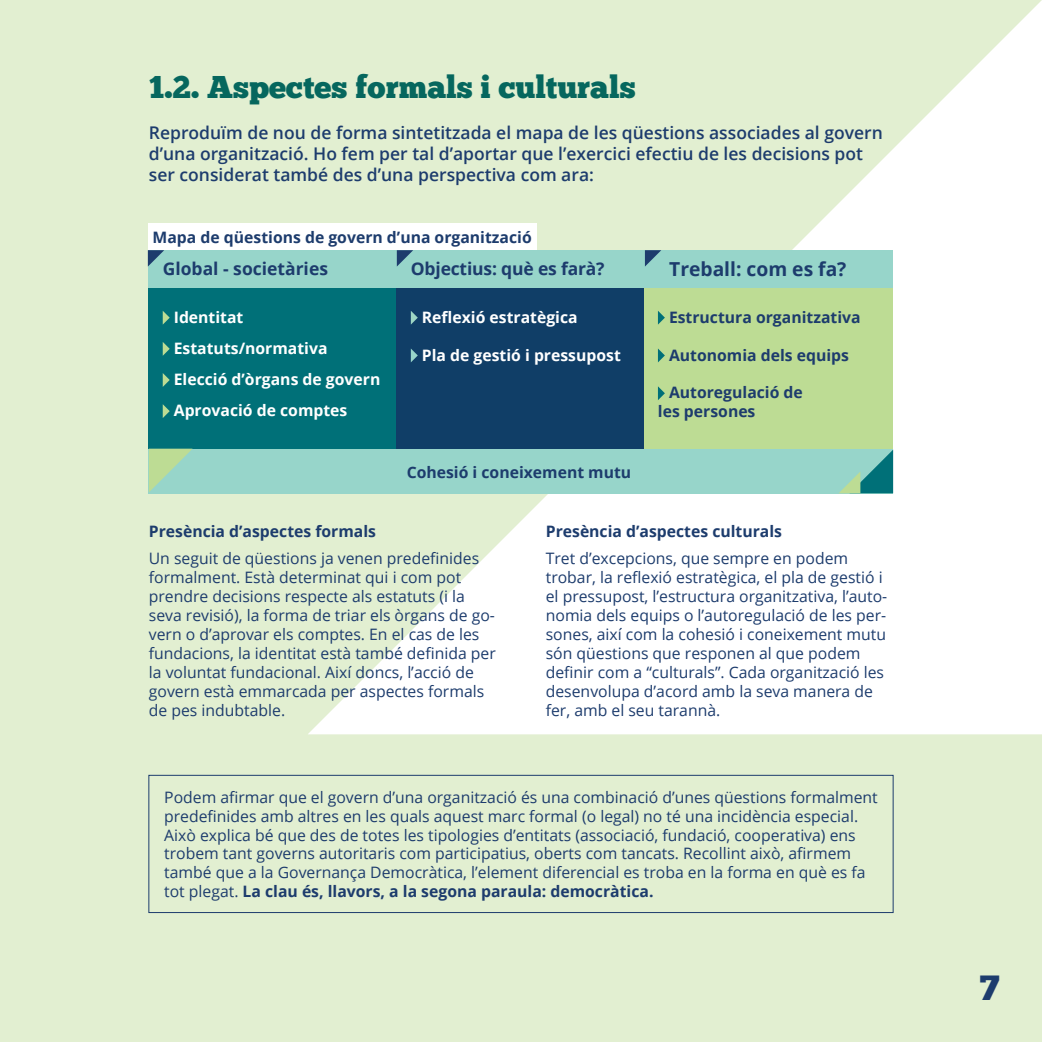
<style>
.page{position:relative;width:1042px;height:1042px;background:#e2efd1}
.page>*{position:absolute;margin:0;border:0;box-sizing:border-box;transform-origin:0 0}
.t1{font:35px "Chunk Five";color:#1d3c6d}
.t2{font:31.5px "Chunk Five";color:#06675e}
.t3{font:700 19.25px "Open Sans";color:#1d3c6d}
.t4{font:600 17.5px/21px "Open Sans";color:#1d3c6d}
.t5{font:700 17.5px "Open Sans";color:#1d3c6d}
.t6{font:15.75px/18.9px "Open Sans";color:#1d3c6d}
.t7{font:700 15.75px/18.9px "Open Sans";color:#1d3c6d}
.t8{font:700 15.75px/31.2px "Open Sans";color:#fff}
.s1{font-weight:700}
</style>
<div class="page">
<svg style="left:308px;top:0;width:734px;height:734px;fill:#fff"></svg>
<div style="left:149px;top:287px;width:248px;height:164px;background:#007078"></div>
<div style="left:397px;top:287px;width:248px;height:164px;background:#103e67"></div>
<div style="left:645px;top:287px;width:248px;height:164px;background:#bddc94"></div>
<div style="left:149px;top:449px;width:744px;height:44px;background:#97d5ca"></div>
<svg style="left:163px;top:311px;width:7px;height:14px"></svg>
<svg style="left:163px;top:342px;width:7px;height:14px"></svg>
<svg style="left:163px;top:373px;width:7px;height:14px"></svg>
<svg style="left:163px;top:404px;width:7px;height:14px"></svg>
<svg style="left:411px;top:311px;width:7px;height:14px"></svg>
<svg style="left:411px;top:349px;width:7px;height:13px"></svg>
<div style="left:148px;top:250px;width:744px;height:38px;background:#97d5ca"></div>
<svg style="left:148px;top:250px;width:16px;height:17px"></svg>
<svg style="left:397px;top:250px;width:16px;height:17px"></svg>
<svg style="left:645px;top:250px;width:16px;height:17px"></svg>
<svg style="left:658px;top:311px;width:7px;height:14px"></svg>
<svg style="left:658px;top:348px;width:7px;height:14px"></svg>
<svg style="left:658px;top:386px;width:7px;height:14px"></svg>
<svg style="left:839px;top:450px;width:54px;height:43px"></svg>
<svg style="left:149px;top:449px;width:43px;height:43px"></svg>
<div style="left:148px;top:223px;width:388px;height:27px;background:#fff"></div>
<div style="left:148px;top:775px;width:745px;height:138px;border:1px solid #1d3c6d"></div>
<h2 class="t2" style="left:149px;top:68px;width:488px">1.2. Aspectes formals i culturals</h2>
<p class="t4" style="left:149px;top:122px;width:735px">Reproduïm de nou de forma sintetitzada el mapa de les qüestions associades al govern d’una organització. Ho fem per tal d’aportar que l’exercici efectiu de les decisions pot ser considerat també des d’una perspectiva com ara:</p>
<p class="t7" style="left:153px;top:228px;width:381px">Mapa de qüestions de govern d’una organització</p>
<p class="t5" style="left:163px;top:256px;width:167px">Global - societàries</p>
<p class="t5" style="left:411px;top:256px;width:195px">Objectius: què es farà?</p>
<p class="t3" style="left:669px;top:255px;width:179px">Treball: com es fa?</p>
<p class="t8" style="left:174px;top:301px;width:208px">Identitat<br>Estatuts/normativa<br>Elecció d’òrgans de govern<br>Aprovació de comptes</p>
<p class="t8" style="left:422px;top:301px;width:157px">Reflexió estratègica</p>
<p class="t8" style="left:422px;top:339px;width:200px">Pla de gestió i pressupost</p>
<p class="t7" style="left:407px;top:462px;width:226px">Cohesió i coneixement mutu</p>
<p class="t7" style="left:669px;top:307px;width:193px">Estructura organitzativa</p>
<p class="t7" style="left:669px;top:345px;width:182px">Autonomia dels equips</p>
<p class="t7" style="left:658px;top:383px;width:146px;text-indent:11px">Autoregulació de les persones</p>
<p class="t7" style="left:149px;top:522px;width:229px">Presència d’aspectes formals</p>
<p class="t6" style="left:149px;top:549px;width:348px">Un seguit de qüestions ja venen predefinides formalment. Està determinat qui i com pot prendre decisions respecte als estatuts (i la seva revisió), la forma de triar els òrgans de go&shy;vern o d’aprovar els comptes. En el cas de les fundacions, la identitat està també definida per la voluntat fundacional. Així doncs, l’acció de govern està emmarcada per aspectes formals de pes indubtable.</p>
<p class="t7" style="left:546px;top:522px;width:238px">Presència d’aspectes culturals</p>
<p class="t6" style="left:546px;top:549px;width:343px">Tret d’excepcions, que sempre en podem trobar, la reflexió estratègica, el pla de gestió i el pressupost, l’estructura organitzativa, l’auto&shy;nomia dels equips o l’autoregulació de les per&shy;sones, així com la cohesió i coneixement mutu són qüestions que responen al que podem definir com a “culturals”. Cada organització les desenvolupa d’acord amb la seva manera de fer, amb el seu tarannà.</p>
<p class="t6" style="left:164px;top:787px;width:715px">Podem afirmar que el govern d’una organització és una combinació d’unes qüestions formalment predefinides amb altres en les quals aquest marc formal (o legal) no té una incidència especial.<br>Això explica bé que des de totes les tipologies d’entitats (associació, fundació, cooperativa) ens trobem tant governs autoritaris com participatius, oberts com tancats. Recollint això, afirmem també que a la Governança Democràtica, l’element diferencial es troba en la forma en què es fa tot plegat. <span class="s1">La clau és, llavors, a la segona paraula: democràtica.</span></p>
<h1 class="t1" style="left:980px;top:967px;width:21px">7</h1>
</div>
